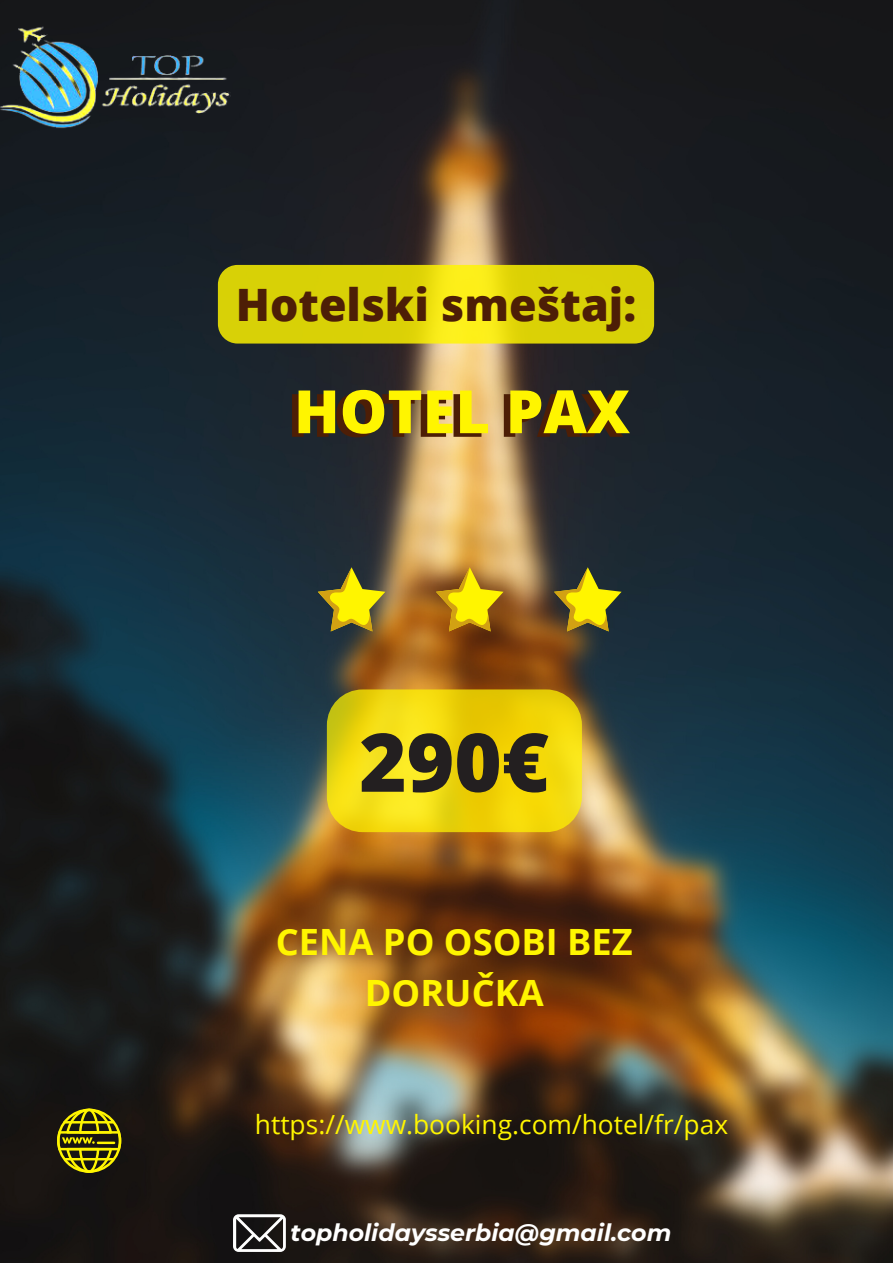
<style>
.page{position:relative;width:893px;height:1263px;background:#fff}
.page>*{position:absolute;margin:0;border:0;box-sizing:border-box;transform-origin:0 0}
.t1{font:800 81px "Open Sans";color:#231f20}
.t2{font:800 59.7px "Open Sans";color:#fff500}
.t3{font:800 44.7px "Open Sans";color:#4d1e06}
.t4{font:700 36.22px/50.6px "Open Sans";color:#fff500;text-align:center}
.t5{font:26.33px "Open Sans";color:#fff500}
.t6{font:italic 700 23.62px "Montserrat";color:#fff}
</style>
<div class="page">
<img style="left:0;top:0;width:893px;height:1263px">
<img style="left:0;top:0;width:250px;height:168px">
<svg style="left:233px;top:1214px;width:53px;height:38px"></svg>
<svg style="left:318px;top:567px;width:67px;height:64px;background:#8d8622"></svg>
<svg style="left:554px;top:567px;width:67px;height:64px;background:#847f1e"></svg>
<svg style="left:57px;top:1109px;width:64px;height:64px;background:#6f690b"></svg>
<svg style="left:218px;top:265px;width:436px;height:79px;background:#dcd309"></svg>
<div style="left:327px;top:689px;width:255px;height:143px;background:#fff500;border-radius:36px;opacity:.73"></div>
<svg style="left:436px;top:567px;width:67px;height:64px;background:#c59c17"></svg>
<h3 class="t3" style="left:236px;top:273px;width:402px">Hotelski smeštaj:</h3>
<h2 class="t2" style="left:294px;top:369px;width:338px">HOTEL PAX</h2>
<h1 class="t1" style="left:359px;top:705px;width:191px">290€</h1>
<h3 class="t4" style="left:276px;top:915px;width:359px">CENA PO OSOBI BEZ<br>DORUČKA</h3>
<p class="t5" style="left:255px;top:1106px;width:475px">https://www.booking.com/hotel/fr/pax</p>
<p class="t6" style="left:290px;top:1218px;width:382px">topholidaysserbia@gmail.com</p>
</div>
